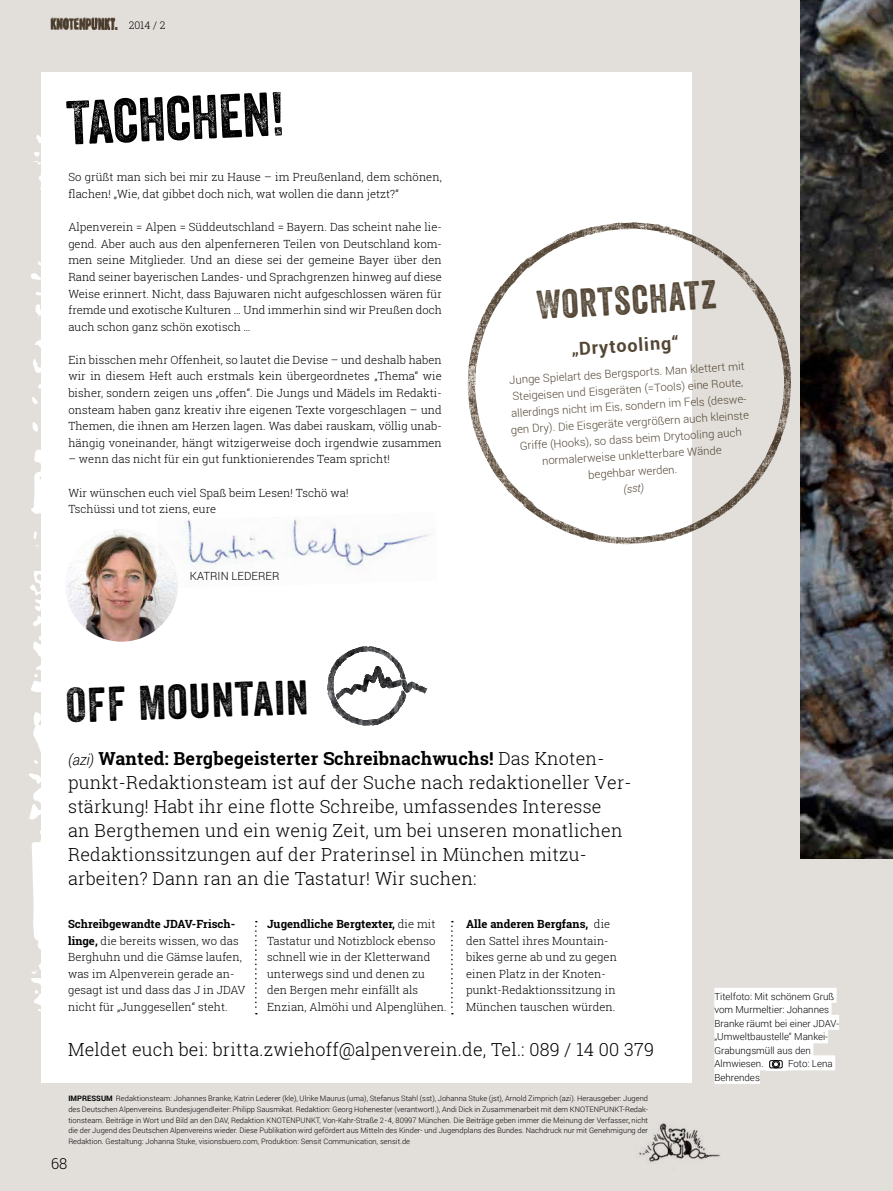
<style>
.page{position:relative;width:893px;height:1191px;background:#e2dfdb}
.page>*{position:absolute;margin:0;border:0;box-sizing:border-box;transform-origin:0 0}
.t1{font:60px "Veneer Two";color:#000}
.t2{font:47.1px "Veneer Two";color:#000}
.t3{font:39px "Veneer Two";color:#534635}
.t4{font:300 18px/24px "Roboto Slab";letter-spacing:.01em;color:#000}
.t5{font:700 18px "Roboto";color:#534635}
.t6{font:300 15px "Roboto Slab";color:#000}
.t7{font:300 11.25px/16.6px "Roboto Slab";letter-spacing:.005em;color:#000}
.t8{font:300 11.25px/16.5px "Roboto";color:#534635;text-align:center}
.t9{font:300 11.25px "Roboto";letter-spacing:.005em;color:#000}
.t10{font:italic 300 11.25px "Roboto";color:#534635}
.t11{font:300 10.5px "Roboto Slab";color:#000}
.t12{font:300 9.75px/13.5px "Roboto";color:#000}
.t13{font:300 7.5px/10.5px "Roboto";letter-spacing:.005em;color:#000}
.s1{font-family:"Roboto";font-style:italic;font-size:15px}
.s2{font-weight:700}
</style>
<div class="page">
<div style="left:41px;top:72px;width:651px;height:1011px;background:#fff"></div>
<svg style="left:29px;top:135px;width:112px;height:877px"></svg>
<img style="left:800px;top:0;width:93px;height:858px">
<svg style="left:255px;top:921px;width:2px;height:93px"></svg>
<svg style="left:451px;top:921px;width:2px;height:93px"></svg>
<img style="left:468px;top:222px;width:165px;height:267px">
<img style="left:327px;top:646px;width:72px;height:79px">
<img style="left:336px;top:666px;width:40px;height:34px">
<div style="left:714px;top:987px;width:123px;height:15px;background:#fff"></div>
<div style="left:714px;top:1001px;width:117px;height:15px;background:#fff"></div>
<div style="left:714px;top:1014px;width:125px;height:15px;background:#fff"></div>
<div style="left:714px;top:1028px;width:114px;height:15px;background:#fff"></div>
<div style="left:714px;top:1041px;width:99px;height:15px;background:#fff"></div>
<div style="left:714px;top:1055px;width:52px;height:15px;background:#fff"></div>
<div style="left:786px;top:1055px;width:49px;height:15px;background:#fff"></div>
<div style="left:714px;top:1068px;width:46px;height:15px;background:#fff"></div>
<div style="left:766px;top:1056px;width:20px;height:14px;background:#fff"></div>
<div style="left:769px;top:1060px;width:14px;height:8px;border:1px solid #000"></div>
<div style="left:772px;top:1060px;width:8px;height:8px;border:1px solid #000;border-radius:50%"></div>
<svg style="left:773px;top:1061px;width:6px;height:6px"></svg>
<img style="left:65px;top:529px;width:113px;height:112px;border-radius:56px">
<img style="left:157px;top:519px;width:274px;height:70px">
<img style="left:639px;top:1123px;width:81px;height:39px">
<img style="left:51px;top:17px;width:67px;height:13px">
<p class="t11" style="left:129px;top:18px;width:38px">2014 / 2</p>
<h1 class="t1" style="left:65px;top:87px;width:220px;rotate:-3deg">Tachchen!</h1>
<p class="t7" style="left:68px;top:169px;width:375px">So grüßt man sich bei mir zu Hause – im Preußenland, dem schönen, flachen! „Wie, dat gibbet doch nich, wat wollen die dann jetzt?“</p>
<p class="t7" style="left:68px;top:218px;width:375px;text-align:justify">Alpenverein = Alpen = Süddeutschland = Bayern. Das scheint nahe lie&shy;gend. Aber auch aus den alpenferneren Teilen von Deutschland kom&shy;men seine Mitglieder. Und an diese sei der gemeine Bayer über den Rand seiner bayerischen Landes- und Sprachgrenzen hinweg auf diese Weise erinnert. Nicht, dass Bajuwaren nicht aufgeschlossen wären für fremde und exotische Kulturen … Und immerhin sind wir Preußen doch auch schon ganz schön exotisch …</p>
<p class="t7" style="left:68px;top:351px;width:375px;text-align:justify">Ein bisschen mehr Offenheit, so lautet die Devise – und deshalb haben wir in diesem Heft auch erstmals kein übergeordnetes „Thema“ wie bisher, sondern zeigen uns „offen“. Die Jungs und Mädels im Redakti&shy;onsteam haben ganz kreativ ihre eigenen Texte vorgeschlagen – und Themen, die ihnen am Herzen lagen. Was dabei rauskam, völlig unab&shy;hängig voneinander, hängt witzigerweise doch irgendwie zusammen</p>
<p class="t7" style="left:68px;top:451px;width:323px">– wenn das nicht für ein gut funktionierendes Team spricht!</p>
<p class="t7" style="left:68px;top:484px;width:282px">Wir wünschen euch viel Spaß beim Lesen! Tschö wa!<br>Tschüssi und tot ziens, eure</p>
<p class="t9" style="left:190px;top:568px;width:91px">Katrin Lederer</p>
<h2 class="t2" style="left:65px;top:676px;width:243px;rotate:-2deg">Off Mountain</h2>
<h3 class="t3" style="left:535px;top:282px;width:181px;rotate:-4deg">Wortschatz</h3>
<h3 class="t5" style="left:571px;top:336px;width:108px;rotate:-4deg">„DRYTOOLING“</h3>
<p class="t8" style="left:507px;top:373px;width:242px;rotate:-4deg">Junge Spielartdes Bergsports. Man klettertmit Steigeisen und Eisgeräten (=Tools) eine Route, allerdings nichtim Eis, sondern im Fels (deswe&shy;gen Dry). Die Eisgeräte vergrößern auch kleinste Griffe (Hooks), so dass beim Drytooling auch normalerweise unkletterbare Wände begehbarwerden.</p>
<p class="t10" style="left:623px;top:481px;width:22px;rotate:-4deg">(sst)</p>
<p class="t4" style="left:68px;top:746px;width:565px"><span class="s1">(azi)</span> <span class="s2">Wanted: Bergbegeisterter Schreibnachwuchs!</span> Das Knoten&shy;punkt-Redaktionsteam ist auf der Suche nach redaktioneller Ver&shy;stärkung! Habt ihr eine flotte Schreibe, umfassendes Interesse<br>an Bergthemen und ein wenig Zeit, um bei unseren monatlichen Redaktionssitzungen auf der Praterinsel in München mitzu&shy;arbeiten? Dann ran an die Tastatur! Wir suchen:</p>
<p class="t7" style="left:68px;top:915px;width:179px"><span class="s2">Schreibgewandte JDAV-Frisch&shy;linge,</span> die bereits wissen, wo das<br>Berghuhn und die Gämse laufen, was im Alpenverein gerade an&shy;gesagt ist und dass das J in JDAV nicht für „Junggesellen“ steht.</p>
<p class="t7" style="left:267px;top:915px;width:181px"><span class="s2">Jugendliche Bergtexter,</span> die mit<br>Tastatur und Notizblock ebenso schnell wie in der Kletterwand unterwegs sind und denen zu den Bergen mehr einfällt als<br>Enzian, Almöhi und Alpenglühen.</p>
<p class="t7" style="left:466px;top:915px;width:152px"><span class="s2">Alle anderen Bergfans,</span> die den Sattel ihres Mountain&shy;bikes gerne ab und zu gegen einen Platz in der Knoten&shy;punkt-Redaktionssitzung in<br>München tauschen würden.</p>
<h3 class="t4" style="left:68px;top:1036px;width:587px">Meldet euch bei: britta.zwiehoff@alpenverein.de, Tel.: 089 / 14 00 379</h3>
<p class="t13" style="left:68px;top:1093px;width:581px"><span class="s2">IMPRESSUM</span> Redaktionsteam: Johannes Branke, Katrin Lederer (kle), Ulrike Maurus (uma), Stefanus Stahl (sst), Johanna Stuke (jst), Arnold Zimprich (azi). Herausgeber: Jugend des Deutschen Alpenvereins. Bundesjugendleiter: Philipp Sausmikat. Redaktion: Georg Hohenester (verantwortl.), Andi Dick in Zusammenarbeit mit dem KN OTEN</p>
<p class="t13" style="left:68px;top:1103px;width:581px;text-align:justify;text-indent:531px">PUN KT-Redak&shy;tionsteam. Beiträge in Wort und Bild an den DAV, Redaktion KNOTENPUNKT, Von-Kahr-Straße 2 - 4, 80997 München. Die Beiträge geben immer die Meinung der Verfasser, nicht die der Jugend des Deutschen Alpenvereins wieder. Diese Publikation wird gefördert aus Mitteln des Kinder- und Jugendplans des Bundes. Nachdruck nur mit Genehmigung der Redaktion. Gestaltung: Johanna Stuke, visionsbuero.com, Produktion: Sensit Communication, sensit.de</p>
<h3 class="t6" style="left:51px;top:1153px;width:18px">68</h3>
<p class="t12" style="left:714px;top:989px;width:126px">Titelfoto: Mit schönem Gruß vom Murmeltier: Johannes<br>Branke räumt bei einer JDAV-„Umweltbaustelle“ Mankei-<br>Grabungsmüll aus den<br>Almwiesen.</p>
<p class="t12" style="left:788px;top:1056px;width:46px">Foto: Lena</p>
<p class="t12" style="left:714px;top:1070px;width:47px">Behrendes</p>
</div>
